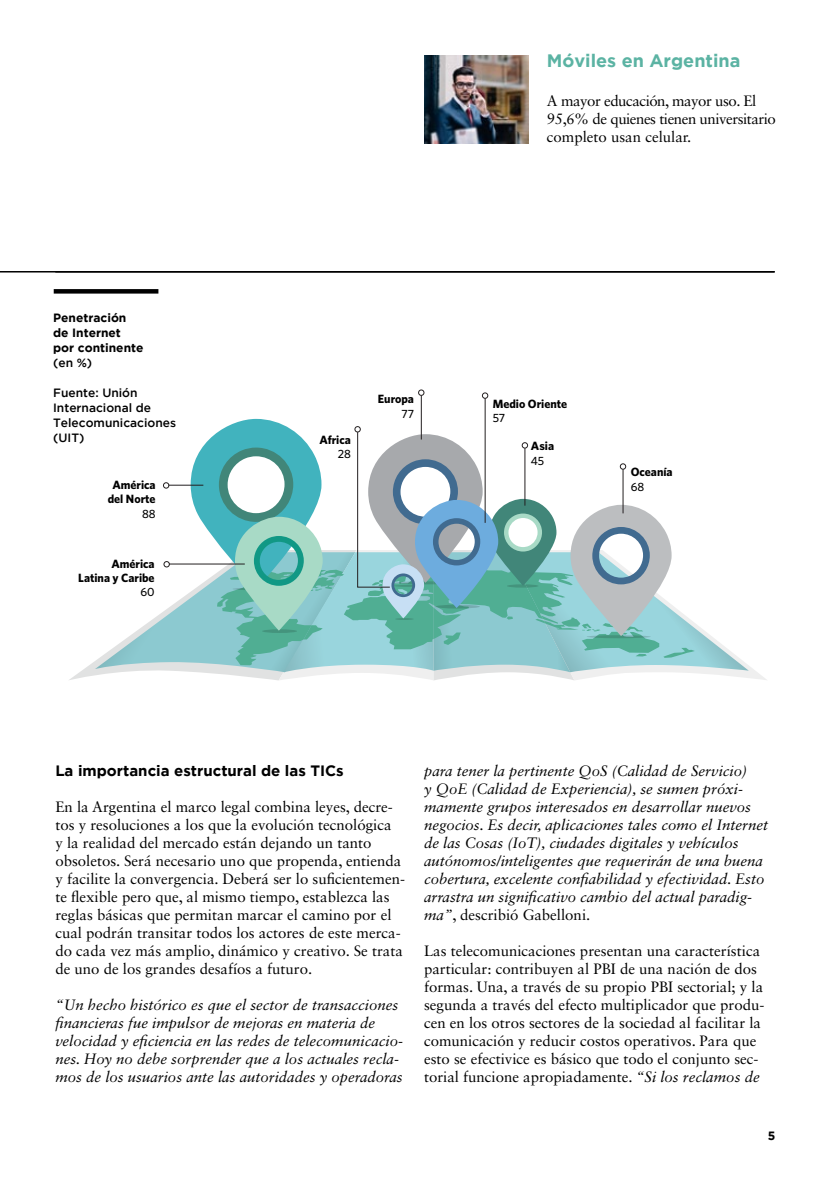
<style>
.page{position:relative;width:830px;height:1191px;background:#fff}
.page>*{position:absolute;margin:0;border:0;box-sizing:border-box;transform-origin:0 0}
.t1{font:700 18px "Gotham";color:#5bb3a3}
.t2{font:15px/18px "Sabon LT Std";color:#000}
.t3{font:italic 15px/18px "Sabon LT Std";color:#000}
.t4{font:15px/18px "Sabon LT Std";letter-spacing:-.03em;color:#000}
.t5{font:700 15px "Gotham";color:#000}
.t6{font:700 12px/14.4px "Whitney";color:#000;text-align:center}
.t7{font:500 12px/15px "Gotham";color:#000}
.t8{font:700 12px/15px "Gotham";color:#000}
.t9{font:500 12px "Whitney";color:#000}
.s1{font-style:normal}
.s2{font-style:italic}
</style>
<div class="page">
<hr style="left:0;top:271px;width:774px;height:1px;background:#000">
<hr style="left:421px;top:395px;width:1px;height:44px;background:#231f20">
<div style="left:418px;top:389px;width:6px;height:7px;border:1px solid #231f20;border-radius:50%"></div>
<div style="left:482px;top:392px;width:6px;height:7px;border:1px solid #231f20;border-radius:50%"></div>
<hr style="left:484px;top:398px;width:1px;height:125px;background:#231f20">
<svg style="left:69px;top:419px;width:698px;height:261px"></svg>
<svg style="left:54px;top:289px;width:104px;height:4px"></svg>
<img style="left:424px;top:56px;width:104px;height:87px">
<p class="t8" style="left:53px;top:310px;width:92px">Penetración de Internet por continente</p>
<p class="t7" style="left:53px;top:355px;width:41px">(en %)</p>
<p class="t7" style="left:53px;top:385px;width:124px">Fuente: Unión<br>Internacional de<br>Telecomunicaciones (UIT)</p>
<p class="t6" style="left:108px;top:477px;width:49px">América del Norte</p>
<p class="t9" style="left:142px;top:505px;width:15px">88</p>
<p class="t6" style="left:78px;top:556px;width:78px;text-align:right">América<br>Latina y Caribe</p>
<p class="t9" style="left:140px;top:584px;width:16px">60</p>
<p class="t1" style="left:546px;top:50px;width:195px">Móviles en Argentina</p>
<p class="t4" style="left:546px;top:92px;width:230px">A mayor educación, mayor uso. El<br>95,6% de quienes tienen universitario completo usan celular.</p>
<p class="t6" style="left:319px;top:432px;width:33px">Africa</p>
<p class="t9" style="left:337px;top:446px;width:15px">28</p>
<p class="t6" style="left:377px;top:392px;width:38px">Europa</p>
<p class="t9" style="left:401px;top:405px;width:14px">77</p>
<p class="t6" style="left:492px;top:396px;width:76px">Medio Oriente</p>
<p class="t9" style="left:492px;top:410px;width:14px">57</p>
<p class="t6" style="left:530px;top:439px;width:25px">Asia</p>
<p class="t9" style="left:530px;top:452px;width:15px">45</p>
<p class="t6" style="left:630px;top:465px;width:43px">Oceanía</p>
<p class="t9" style="left:630px;top:479px;width:15px">68</p>
<p class="t5" style="left:55px;top:762px;width:290px">La importancia estructural de las TICs</p>
<p class="t2" style="left:55px;top:797px;width:351px">En la Argentina el marco legal combina leyes, decre&shy;tos y resoluciones a los que la evolución tecnológica<br>y la realidad del mercado están dejando un tanto obsoletos. Será necesario uno que propenda, entienda y facilite la convergencia. Deberá ser lo suficientemen&shy;te flexible pero que, al mismo tiempo, establezca las reglas básicas que permitan marcar el camino por el cual podrán transitar todos los actores de este merca&shy;do cada vez más amplio, dinámico y creativo. Se trata de uno de los grandes desafíos a futuro.</p>
<p class="t3" style="left:55px;top:995px;width:349px">“Un hecho histórico es que el sector de transacciones financieras fue impulsor de mejoras en materia de velocidad y eficiencia en las redes de telecomunicacio&shy;nes. Hoy no debe sorprender que a los actuales recla&shy;mos de los usuarios ante las autoridades y operadoras</p>
<p class="t3" style="left:424px;top:761px;width:345px">para tener la pertinente QoS (Calidad de Servicio)<br>y QoE (Calidad de Experiencia), se sumen próxi&shy;mamente grupos interesados en desarrollar nuevos negocios. Es decir, aplicaciones tales como el Internet de las Cosas (IoT), ciudades digitales y vehículos autónomos/inteligentes que requerirán de una buena cobertura, excelente confiabilidad y efectividad. Esto arrastra un significativo cambio del actual paradig&shy;ma”<span class="s1">, describió Gabelloni.</span></p>
<p class="t2" style="left:424px;top:941px;width:342px">Las telecomunicaciones presentan una característica particular: contribuyen al PBI de una nación de dos formas. Una, a través de su propio PBI sectorial; y la segunda a través del efecto multiplicador que produ&shy;cen en los otros sectores de la sociedad al facilitar la comunicación y reducir costos operativos. Para que esto se efectivice es básico que todo el conjunto sec&shy;torial funcione apropiadamente. <span class="s2">“Si los reclamos de</span></p>
<p class="t8" style="left:767px;top:1128px;width:9px">5</p>
</div>
